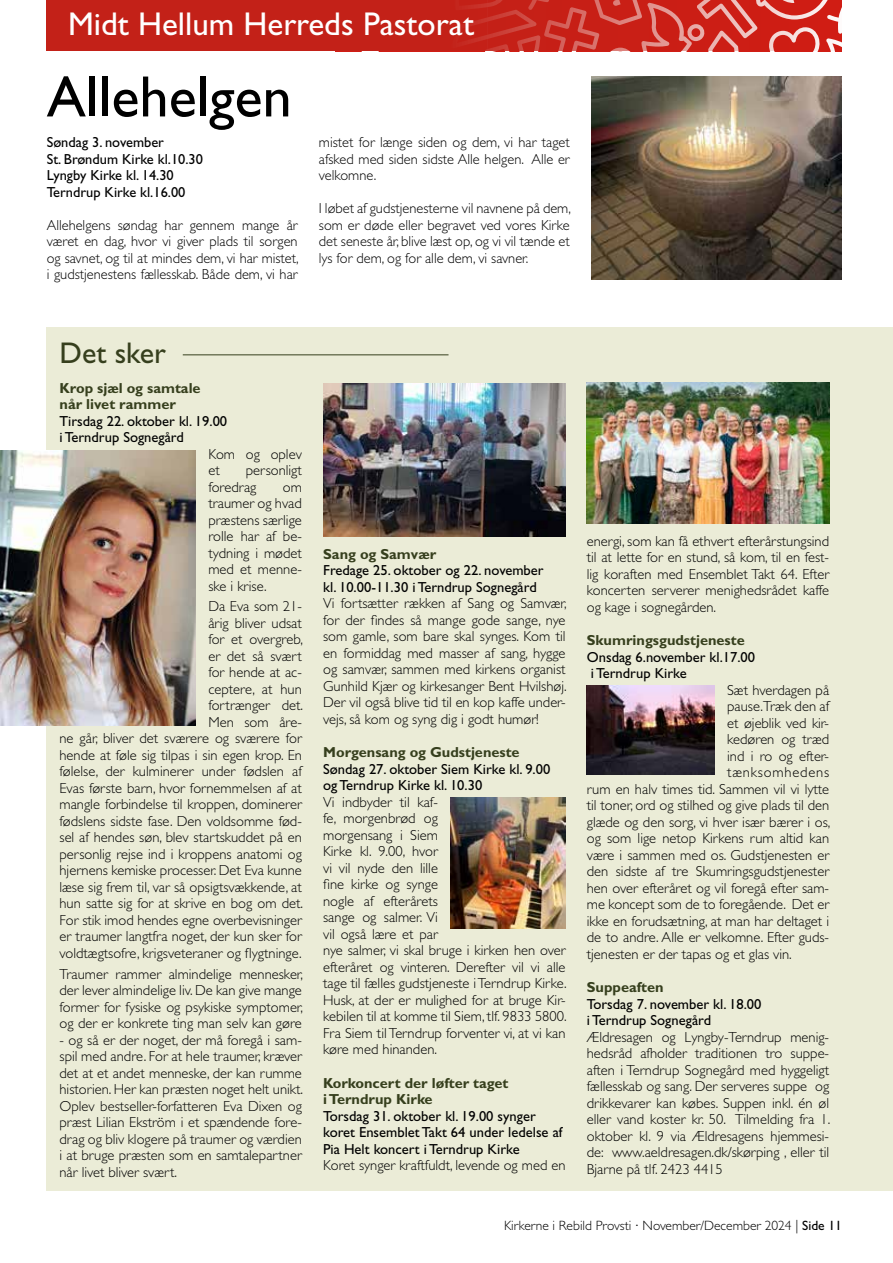
<style>
.page{position:relative;width:893px;height:1263px;background:#fff}
.page>*{position:absolute;margin:0;border:0;box-sizing:border-box;transform-origin:0 0}
.t1{font:58.5px "Gill Sans Std";color:#000}
.t2{font:33px "Gill Sans Std";color:#fff}
.t3{font:30px "Gill Sans Std";color:#363f1d}
.t4{font:300 14.55px/16.5px "Gill Sans Std";color:#000;text-align:justify}
.t5{font:14.55px/16.5px "Gill Sans Std";color:#000}
.t6{font:700 14.55px/16.5px "Gill Sans Std";color:#363f1d}
.t7{font:300 14.55px "Gill Sans Std";letter-spacing:.055em;color:#000}
.t8{font:300 13.5px "Gill Sans Std";color:#000}
.s1{font-weight:400}
</style>
<div class="page">
<div style="left:47px;top:0;width:795px;height:51px;background:#c32118"></div>
<div style="left:47px;top:327px;width:846px;height:864px;background:#ebecd7"></div>
<hr style="left:183px;top:354px;width:265px;height:1px;background:#363f1d">
<img style="left:591px;top:77px;width:251px;height:203px">
<img style="left:0;top:451px;width:196px;height:274px">
<img style="left:323px;top:384px;width:243px;height:152px">
<img style="left:451px;top:797px;width:115px;height:132px">
<img style="left:587px;top:383px;width:242px;height:140px">
<img style="left:587px;top:686px;width:127px;height:89px">
<h2 class="t2" style="left:68px;top:5px;width:407px">Midt Hellum Herreds Pastorat</h2>
<h1 class="t1" style="left:47px;top:63px;width:246px">Allehelgen</h1>
<p class="t5" style="left:47px;top:134px;width:158px">Søndag 3. november<br>St. Brøndum Kirke kl.10.30<br>Lyngby Kirke kl. 14.30<br>Terndrup Kirke kl.16.00</p>
<p class="t4" style="left:47px;top:217px;width:253px">Allehelgens søndag har gennem mange år været en dag, hvor vi giver plads til sorgen og savnet, og til at mindes dem, vi har mistet, i gudstjenestens fællesskab. Både dem, vi har</p>
<p class="t4" style="left:319px;top:134px;width:252px">mistet for længe siden og dem, vi har taget afsked med siden sidste Alle helgen. Alle er velkomne.</p>
<p class="t4" style="left:319px;top:200px;width:254px">I løbet af gudstjenesterne vil navnene på dem, som er døde eller begravet ved vores Kirke det seneste år, blive læst op, og vi vil tænde et lys for dem, og for alle dem, vi savner.</p>
<h3 class="t3" style="left:60px;top:335px;width:108px">Det sker</h3>
<p class="t6" style="left:60px;top:379px;width:143px">Krop sjæl og samtale når livet rammer</p>
<p class="t5" style="left:60px;top:413px;width:169px">Tirsdag 22. oktober kl. 19.00 i Terndrup Sognegård</p>
<p class="t4" style="left:208px;top:446px;width:95px">Kom og oplev et</p>
<p class="t4" style="left:208px;top:462px;width:95px;text-indent:37px">personligt foredrag</p>
<p class="t4" style="left:208px;top:479px;width:95px;text-indent:74px">om traumer og hvad præstens særlige rolle har af be&shy;tydning i mødet med et menne&shy;ske i krise.</p>
<p class="t4" style="left:60px;top:598px;width:245px;text-align:right">Da Eva som 21-<br>årig bliver udsat<br>for et overgreb,<br>er det så svært<br>for hende at ac-<br>ceptere, at hun<br>fortrænger det.<br>Men som åre-<br>ne går, bliver det sværere og sværere for hende at føle sig tilpas i sin egen krop. En følelse, der kulminerer under fødslen af<br>Evas første barn, hvor fornemmelsen af at mangle forbindelse til kroppen, dominerer fødslens sidste fase. Den voldsomme fød&shy;sel af hendes søn, blev startskuddet på en personlig rejse ind i kroppens anatomi og hjernens kemiske processer. Det Eva kunne læse sig frem til, var så opsigtsvækkende, at hun satte sig for at skrive en bog om det.<br>For stik imod hendes egne overbevisninger er traumer langtfra noget, der kun sker for voldtægtsofre, krigsveteraner og flygtninge.</p>
<p class="t4" style="left:60px;top:966px;width:245px">Traumer rammer almindelige mennesker, der lever almindelige liv. De kan give mange former for fysiske og psykiske symptomer, og der er konkrete ting man selv kan gøre</p>
<p class="t4" style="left:60px;top:1032px;width:245px">- og så er der noget, der må foregå i sam&shy;spil med andre. For at hele traumer, kræver det at et andet menneske, der kan rumme historien. Her kan præsten noget helt unikt.<br>Oplev bestseller-forfatteren Eva Dixen og præst Lilian Ekström i et spændende fore&shy;drag og bliv klogere på traumer og værdien i at bruge præsten som en samtalepartner når livet bliver svært.</p>
<p class="t6" style="left:323px;top:546px;width:115px">Sang og Samvær</p>
<p class="t5" style="left:323px;top:562px;width:222px">Fredage 25. oktober og 22. november kl. 10.00-11.30 i Terndrup Sognegård</p>
<p class="t4" style="left:323px;top:595px;width:245px">Vi fortsætter rækken af Sang og Samvær, for der findes så mange gode sange, nye som gamle, som bare skal synges. Kom til en formiddag med masser af sang, hygge og samvær, sammen med kirkens organist Gunhild Kjær og kirkesanger Bent Hvilshøj.<br>Der vil også blive tid til en kop kaffe under&shy;vejs, så kom og syng dig i godt humør!</p>
<p class="t6" style="left:323px;top:744px;width:198px">Morgensang og Gudstjeneste</p>
<p class="t5" style="left:323px;top:761px;width:229px">Søndag 27. oktober Siem Kirke kl. 9.00 og Terndrup Kirke kl. 10.30</p>
<p class="t4" style="left:323px;top:794px;width:245px;text-align:left">Vi indbyder til kaf-<br>fe, morgenbrød og<br>morgensang i Siem<br>Kirke kl. 9.00, hvor<br>vi vil nyde den lille<br>fine kirke og synge<br>nogle af efterårets<br>sange og salmer. Vi<br>vil også lære et par<br>nye salmer, vi skal bruge i kirken hen over efteråret og vinteren. Derefter vil vi alle tage til fælles gudstjeneste i Terndrup Kirke.<br>Husk, at der er mulighed for at bruge Kir&shy;kebilen til at komme til Siem, tlf. 9833 5800.<br>Fra Siem til Terndrup forventer vi, at vi kan køre med hinanden.</p>
<p class="t6" style="left:323px;top:1075px;width:187px">Korkoncert der løfter taget i Terndrup Kirke</p>
<p class="t5" style="left:323px;top:1108px;width:241px">Torsdag 31. oktober kl. 19.00 synger koret Ensemblet Takt 64 under ledelse af<br>Pia Helt koncert i Terndrup Kirke</p>
<p class="t4" style="left:323px;top:1157px;width:244px">Koret synger kraftfuldt, levende og med en</p>
<p class="t4" style="left:587px;top:533px;width:244px">energi, som kan få ethvert efterårstungsind til at lette for en stund, så kom, til en fest&shy;lig koraften med Ensemblet Takt 64. Efter koncerten serverer menighedsrådet kaffe og kage i sognegården.</p>
<p class="t6" style="left:587px;top:632px;width:159px">Skumringsgudstjeneste</p>
<p class="t5" style="left:587px;top:649px;width:170px">Onsdag 6.november kl.17.00 i Terndrup Kirke</p>
<p class="t4" style="left:727px;top:682px;width:104px">Sæt hverdagen på</p>
<p class="t4" style="left:727px;top:698px;width:104px">pause.Træk den af</p>
<p class="t4" style="left:727px;top:715px;width:104px">et øjeblik ved kir-</p>
<p class="t4" style="left:727px;top:731px;width:104px">kedøren og træd</p>
<p class="t4" style="left:727px;top:748px;width:104px">ind i ro og efter-</p>
<p class="t7" style="left:727px;top:764px;width:104px">tænksomhedens</p>
<p class="t4" style="left:587px;top:781px;width:244px">rum en halv times tid. Sammen vil vi lytte</p>
<p class="t4" style="left:587px;top:797px;width:244px">til toner, ord og stilhed og give plads til den</p>
<p class="t4" style="left:587px;top:814px;width:245px">glæde og den sorg, vi hver især bærer i os,</p>
<p class="t4" style="left:587px;top:830px;width:244px">og som lige netop Kirkens rum altid kan</p>
<p class="t4" style="left:587px;top:847px;width:244px">være i sammen med os. Gudstjenesten er</p>
<p class="t4" style="left:587px;top:863px;width:244px">den sidste af tre Skumringsgudstjenester</p>
<p class="t4" style="left:587px;top:880px;width:244px">hen over efteråret og vil foregå efter sam-</p>
<p class="t4" style="left:587px;top:896px;width:244px">me koncept som de to foregående. Det er</p>
<p class="t4" style="left:587px;top:913px;width:244px">ikke en forudsætning, at man har deltaget i</p>
<p class="t4" style="left:587px;top:929px;width:244px">de to andre. Alle er velkomne. Efter guds-</p>
<p class="t4" style="left:587px;top:946px;width:207px">tjenesten er der tapas og et glas vin.</p>
<p class="t6" style="left:587px;top:979px;width:78px">Suppeaften</p>
<p class="t5" style="left:587px;top:996px;width:176px">Torsdag 7. november kl. 18.00 i Terndrup Sognegård</p>
<p class="t4" style="left:587px;top:1029px;width:245px">Ældresagen og Lyngby-Terndrup menig&shy;hedsråd afholder traditionen tro suppe&shy;aften i Terndrup Sognegård med hyggeligt fællesskab og sang. Der serveres suppe og drikkevarer kan købes. Suppen inkl. én øl eller vand koster kr. 50. Tilmelding fra 1. oktober kl. 9 via Ældresagens hjemmesi&shy;de: www.aeldresagen.dk/skørping , eller til Bjarne på tlf. 2423 4415</p>
<p class="t8" style="left:504px;top:1217px;width:339px">Kirkerne i Rebild Provsti · November/December 2024 | <span class="s1">Side 11</span></p>
</div>
